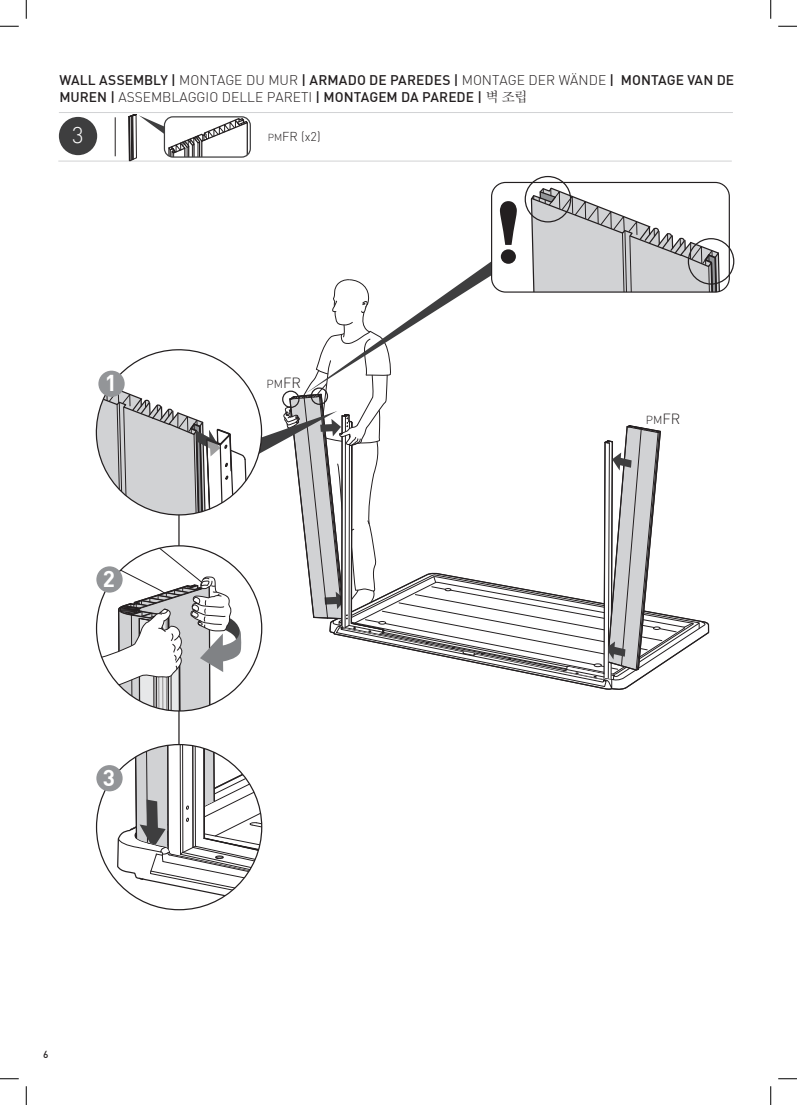
<style>
.page{position:relative;width:797px;height:1105px;background:#fff}
.page>*{position:absolute;margin:0;border:0;box-sizing:border-box;transform-origin:0 0}
.t1{font:700 22.5px "DIN";color:#fff}
.t2{font:300 22.5px "DIN";color:#fff}
.t3{font:500 13.75px/17.5px "DIN";color:#231f20}
.t4{font:300 12.5px "DIN";color:#231f20}
.t5{font:300 11.38px "DIN";color:#231f20}
.t6{font:500 10px "DIN";color:#231f20}
.s1{font-weight:300}
.s2{font-family:"Adobe Myungjo Std"}
.s3{font-size:10px}
.s4{font-size:12.62px}
.s5{font-size:14.5px}
</style>
<div class="page">
<hr style="left:59px;top:112px;width:674px;height:1px;background:#d1d2d4">
<hr style="left:58px;top:161px;width:673px;height:1px;background:#d1d2d4">
<div style="left:59px;top:117px;width:38px;height:38px;background:#3e3e3f;border-radius:50%"></div>
<hr style="left:115px;top:117px;width:1px;height:39px;background:#231f20">
<svg style="left:128px;top:114px;width:121px;height:47px"></svg>
<hr style="left:178px;top:711px;width:2px;height:38px;background:#231f20">
<svg style="left:116px;top:744px;width:146px;height:166px"></svg>
<div style="left:96px;top:765px;width:27px;height:26px;background:#939598;border-radius:50%"></div>
<div style="left:491px;top:182px;width:239px;height:111px;border:1px solid #231f20;border-radius:14px"></div>
<svg style="left:95px;top:187px;width:633px;height:524px"></svg>
<div style="left:501px;top:249px;width:15px;height:15px;background:#231f20;border-radius:50%"></div>
<div style="left:524px;top:176px;width:47px;height:46px;border:1px solid #231f20;border-radius:50%"></div>
<div style="left:687px;top:238px;width:47px;height:47px;border:1px solid #231f20;border-radius:50%"></div>
<svg style="left:0;top:25px;width:19px;height:2px"></svg>
<svg style="left:778px;top:25px;width:19px;height:2px"></svg>
<svg style="left:0;top:1078px;width:19px;height:1px"></svg>
<svg style="left:778px;top:1078px;width:19px;height:1px"></svg>
<svg style="left:25px;top:0;width:2px;height:19px"></svg>
<svg style="left:25px;top:1086px;width:2px;height:19px"></svg>
<svg style="left:770px;top:0;width:1px;height:19px"></svg>
<svg style="left:770px;top:1086px;width:1px;height:19px"></svg>
<p class="t3" style="left:59px;top:71px;width:676px">WALL ASSEMBLY | <span class="s1">MONTAGE DU MUR</span> | ARMADO DE PAREDES | <span class="s1">MONTAGE DER WÄNDE</span> | MONTAGE VAN DE<br>MUREN | <span class="s1">ASSEMBLAGGIO DELLE PARETI</span> | MONTAGEM DA PAREDE | <span class="s2">벽 조립</span></p>
<h1 class="t2" style="left:72px;top:125px;width:13px">3</h1>
<p class="t4" style="left:268px;top:131px;width:54px"><span class="s3">PM</span><span class="s4">FR</span> (x2)</p>
<h1 class="t1" style="left:105px;top:370px;width:14px">1</h1>
<p class="t5" style="left:266px;top:379px;width:36px">PM<span class="s5">FR</span></p>
<h1 class="t1" style="left:103px;top:566px;width:14px">2</h1>
<h1 class="t1" style="left:103px;top:765px;width:14px">3</h1>
<p class="t5" style="left:646px;top:415px;width:36px">PM<span class="s5">FR</span></p>
<p class="t6" style="left:43px;top:1049px;width:7px">6</p>
</div>
